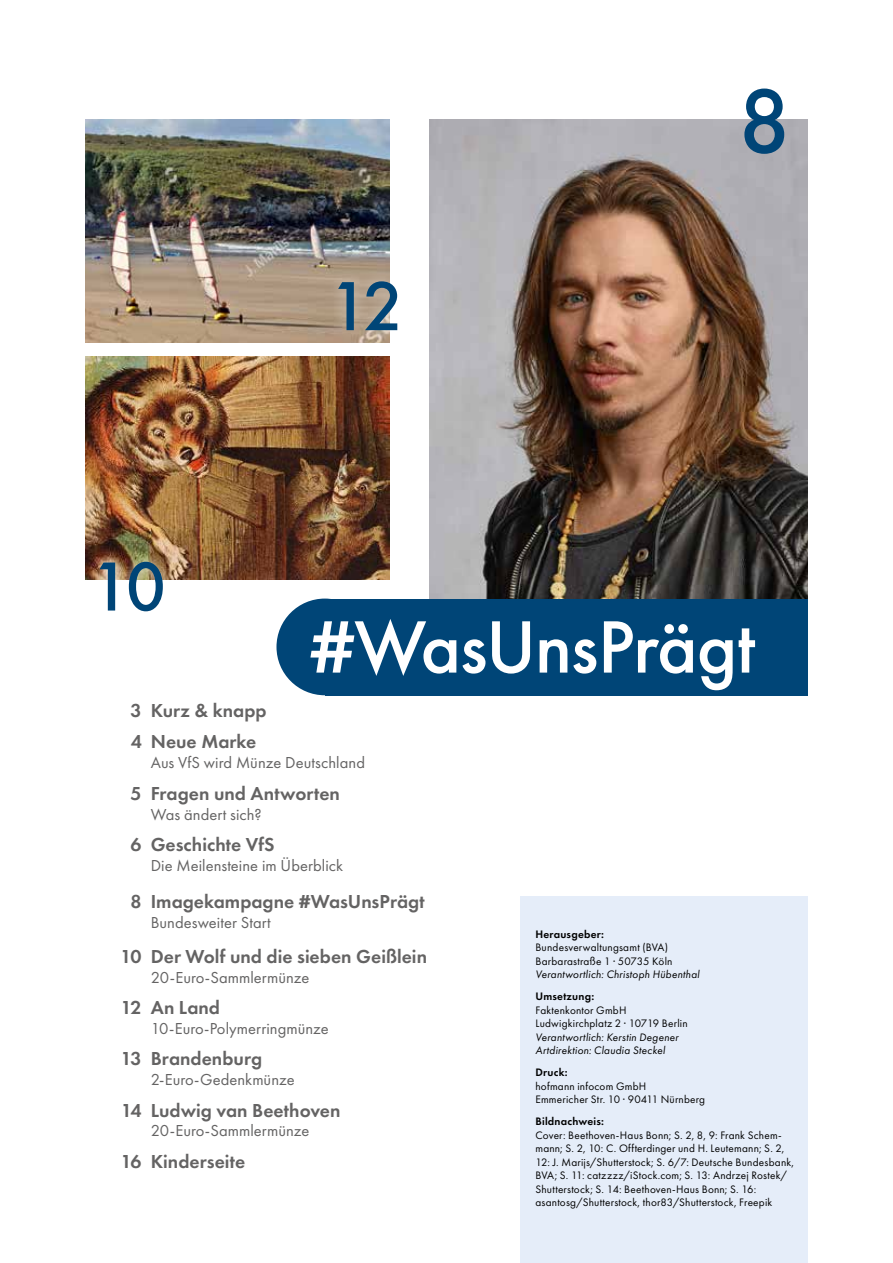
<style>
.page{position:relative;width:893px;height:1263px;background:#fff}
.page>*{position:absolute;margin:0;border:0;box-sizing:border-box;transform-origin:0 0}
.t1{font:500 94.8px "Futura PT";color:#004577}
.t2{font:500 72px "Futura PT";color:#004577}
.t3{font:600 19.5px/31.5px "Futura PT";color:#646363}
.t4{font:16.5px "Futura PT";letter-spacing:.005em;color:#646363}
.t5{font:11.25px/13.5px "Futura PT";letter-spacing:.02em;color:#000}
.t6{font:italic 11.25px/13.5px "Futura PT";letter-spacing:.02em;color:#000}
.t7{font:600 11.25px "Futura PT";letter-spacing:.02em;color:#000}
</style>
<div class="page">
<img style="left:429px;top:120px;width:379px;height:478px">
<img style="left:85px;top:357px;width:305px;height:222px">
<img style="left:85px;top:120px;width:305px;height:222px">
<div style="left:521px;top:896px;width:287px;height:367px;background:#e5edf9"></div>
<div style="left:325px;top:267px;width:87px;height:79px;background:#fff;opacity:.5"></div>
<div style="left:91px;top:553px;width:82px;height:67px;background:#fff;opacity:.75"></div>
<div style="left:325px;top:598px;width:483px;height:97px;background:#004577"></div>
<div style="left:276px;top:599px;width:97px;height:96px;background:#004577;border-radius:50%"></div>
<svg style="left:310px;top:619px;width:445px;height:71px"></svg>
<h2 class="t2" style="left:90px;top:543px;width:78px">10</h2>
<h2 class="t2" style="left:328px;top:263px;width:76px">12</h2>
<h3 class="t3" style="left:131px;top:694px;width:138px">3 Kurz &amp; knapp<br>4 Neue Marke</h3>
<h3 class="t4" style="left:151px;top:753px;width:216px">Aus VfS wird Münze Deutschland</h3>
<h3 class="t3" style="left:131px;top:777px;width:211px">5 Fragen und Antworten</h3>
<h3 class="t4" style="left:151px;top:804px;width:113px">Was ändert sich?</h3>
<h3 class="t3" style="left:131px;top:829px;width:146px">6 Geschichte VfS</h3>
<h3 class="t4" style="left:151px;top:855px;width:194px">Die Meilensteine im Überblick</h3>
<h3 class="t3" style="left:131px;top:886px;width:296px">8 Imagekampagne #WasUnsPrägt</h3>
<h3 class="t4" style="left:151px;top:913px;width:122px">Bundesweiter Start</h3>
<h3 class="t3" style="left:121px;top:940px;width:308px">10 Der Wolf und die sieben Geißlein</h3>
<h3 class="t4" style="left:151px;top:967px;width:160px">20-Euro-Sammlermünze</h3>
<h3 class="t3" style="left:121px;top:991px;width:101px">12 An Land</h3>
<h3 class="t4" style="left:151px;top:1018px;width:180px">10-Euro-Polymerringmünze</h3>
<h3 class="t3" style="left:121px;top:1043px;width:143px">13 Brandenburg</h3>
<h3 class="t4" style="left:151px;top:1070px;width:146px">2-Euro-Gedenkmünze</h3>
<h3 class="t3" style="left:121px;top:1094px;width:221px">14 Ludwig van Beethoven</h3>
<h3 class="t4" style="left:151px;top:1121px;width:160px">20-Euro-Sammlermünze</h3>
<h3 class="t3" style="left:121px;top:1145px;width:126px">16 Kinderseite</h3>
<h1 class="t1" style="left:737px;top:64px;width:55px">8</h1>
<p class="t7" style="left:535px;top:927px;width:70px">Herausgeber:</p>
<p class="t5" style="left:535px;top:940px;width:139px">Bundesverwaltungsamt (BVA)<br>Barbarastraße 1 · 50735 Köln</p>
<p class="t6" style="left:535px;top:967px;width:166px">Verantwortlich: Christoph Hübenthal</p>
<p class="t7" style="left:535px;top:989px;width:60px">Umsetzung:</p>
<p class="t5" style="left:535px;top:1003px;width:154px">Faktenkontor GmbH<br>Ludwigkirchplatz 2 · 10719 Berlin</p>
<p class="t6" style="left:535px;top:1030px;width:145px">Verantwortlich: Kerstin Degener<br>Artdirektion: Claudia Steckel</p>
<p class="t7" style="left:535px;top:1065px;width:34px">Druck:</p>
<p class="t5" style="left:535px;top:1079px;width:171px">hofmann infocom GmbH<br>Emmericher Str. 10 · 90411 Nürnberg</p>
<p class="t7" style="left:535px;top:1114px;width:70px">Bildnachweis:</p>
<p class="t5" style="left:535px;top:1128px;width:260px">Cover: Beethoven-Haus Bonn; S. 2, 8, 9: Frank Schem&shy;mann; S. 2, 10: C. Offterdinger und H. Leutemann; S. 2, 12: J. Marijs/Shutterstock; S. 6/7: Deutsche Bundesbank, BVA; S. 11: catzzzz/iStock.com; S. 13: Andrzej Rostek/ Shutterstock; S. 14: Beethoven-Haus Bonn; S. 16: asantosg/Shutterstock, thor83/Shutterstock, Freepik</p>
</div>
